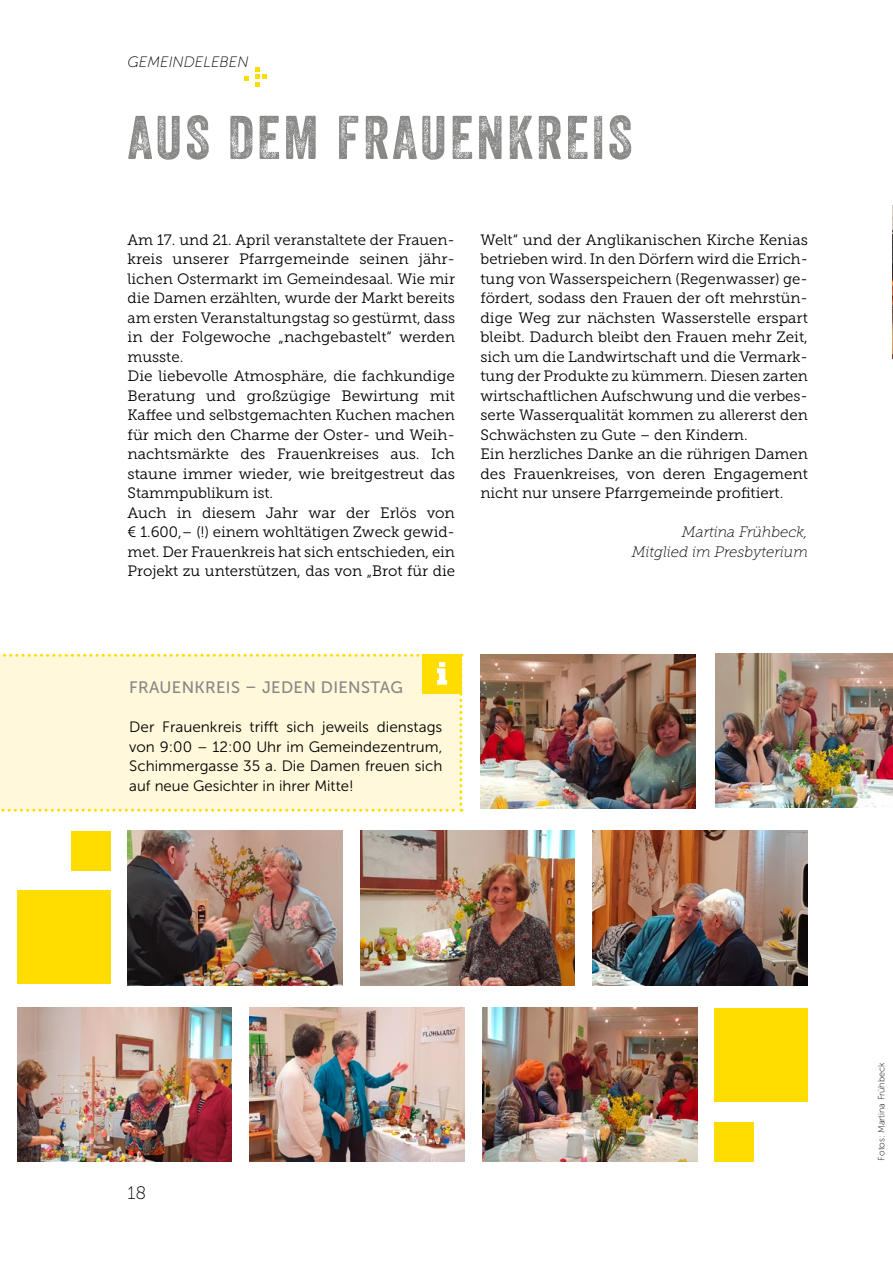
<style>
.page{position:relative;width:893px;height:1263px;background:#fff}
.page>*{position:absolute;margin:0;border:0;box-sizing:border-box;transform-origin:0 0}
.t1{font:59.7px "Veneer Two";letter-spacing:.05em;color:#878786}
.t2{font:18px "Museo Sans 100";color:#000}
.t3{font:16.5px "Museo Sans 500";letter-spacing:.02em;color:#878786}
.t4{font:15px/19.5px "Museo Slab 300";color:#000}
.t5{font:15px/19.5px "Museo Sans 300";color:#000;text-align:justify}
.t6{font:italic 15px/19.5px "Museo Slab 100";color:#000;text-align:right}
.t7{font:italic 15px "Museo Sans 100";color:#000}
.t8{font:9px "Museo Sans 100";color:#000}
</style>
<div class="page">
<img style="left:128px;top:831px;width:214px;height:154px">
<img style="left:360px;top:831px;width:215px;height:154px">
<img style="left:593px;top:831px;width:215px;height:154px">
<img style="left:17px;top:1007px;width:215px;height:154px">
<img style="left:250px;top:1007px;width:214px;height:154px">
<img style="left:482px;top:1007px;width:215px;height:154px">
<img style="left:480px;top:654px;width:215px;height:154px">
<img style="left:716px;top:654px;width:177px;height:154px">
<div style="left:0;top:654px;width:462px;height:158px;background:#fff8da"></div>
<div style="left:714px;top:1008px;width:94px;height:94px;background:#fd0"></div>
<div style="left:714px;top:1122px;width:40px;height:39px;background:#fd0"></div>
<div style="left:17px;top:890px;width:94px;height:94px;background:#fd0"></div>
<div style="left:71px;top:831px;width:40px;height:39px;background:#fd0"></div>
<svg style="left:244px;top:76px;width:5px;height:5px"></svg>
<svg style="left:255px;top:67px;width:12px;height:20px"></svg>
<img style="left:892px;top:206px;width:1px;height:153px">
<p class="t7" style="left:128px;top:54px;width:123px">GEMEINDELEBEN</p>
<h1 class="t1" style="left:128px;top:101px;width:506px">AUS DEM FRAUENKREIS</h1>
<p class="t4" style="left:128px;top:230px;width:329px">Am 17. und 21. April veranstaltete der Frauen&shy;kreis unserer Pfarrgemeinde seinen jähr&shy;lichen Ostermarkt im Gemeindesaal. Wie mir die Damen erzählten, wurde der Markt bereits am ersten Veranstaltungstag so gestürmt, dass in der Folgewoche „nachgebastelt“ werden musste.<br>Die liebevolle Atmosphäre, die fachkundige Beratung und großzügige Bewirtung mit Kaffee und selbstgemachten Kuchen machen für mich den Charme der Oster- und Weih&shy;nachtsmärkte des Frauenkreises aus. Ich staune immer wieder, wie breitgestreut das Stammpublikum ist.<br>Auch in diesem Jahr war der Erlös von € 1.600,– (!) einem wohltätigen Zweck gewid&shy;met. Der Frauenkreis hat sich entschieden, ein Projekt zu unterstützen, das von „Brot für die</p>
<p class="t4" style="left:480px;top:230px;width:329px">Welt“ und der Anglikanischen Kirche Kenias betrieben wird. In den Dörfern wird die Errich&shy;tung von Wasserspeichern (Regenwasser) ge&shy;fördert, sodass den Frauen der oft mehrstün&shy;dige Weg zur nächsten Wasserstelle erspart bleibt. Dadurch bleibt den Frauen mehr Zeit, sich um die Landwirtschaft und die Vermark&shy;tung der Produkte zu kümmern. Diesen zarten wirtschaftlichen Aufschwung und die verbes&shy;serte Wasserqualität kommen zu allererst den Schwächsten zu Gute – den Kindern.<br>Ein herzliches Danke an die rührigen Damen des Frauenkreises, von deren Engagement nicht nur unsere Pfarrgemeinde profitiert.</p>
<p class="t6" style="left:632px;top:522px;width:178px">Martina Frühbeck,<br>Mitglied im Presbyterium</p>
<p class="t3" style="left:129px;top:678px;width:275px">FRAUENKREIS – JEDEN DIENSTAG</p>
<p class="t5" style="left:129px;top:717px;width:315px">Der Frauenkreis trifft sich jeweils dienstags von 9:00 – 12:00 Uhr im Gemeindezentrum, Schimmergasse 35 a. Die Damen freuen sich auf neue Gesichter in ihrer Mitte!</p>
<p class="t2" style="left:128px;top:1183px;width:20px">18</p>
<p class="t8" style="left:877px;top:1160px;width:99px;rotate:-90deg">Fotos: Martina Frühbeck</p>
</div>
